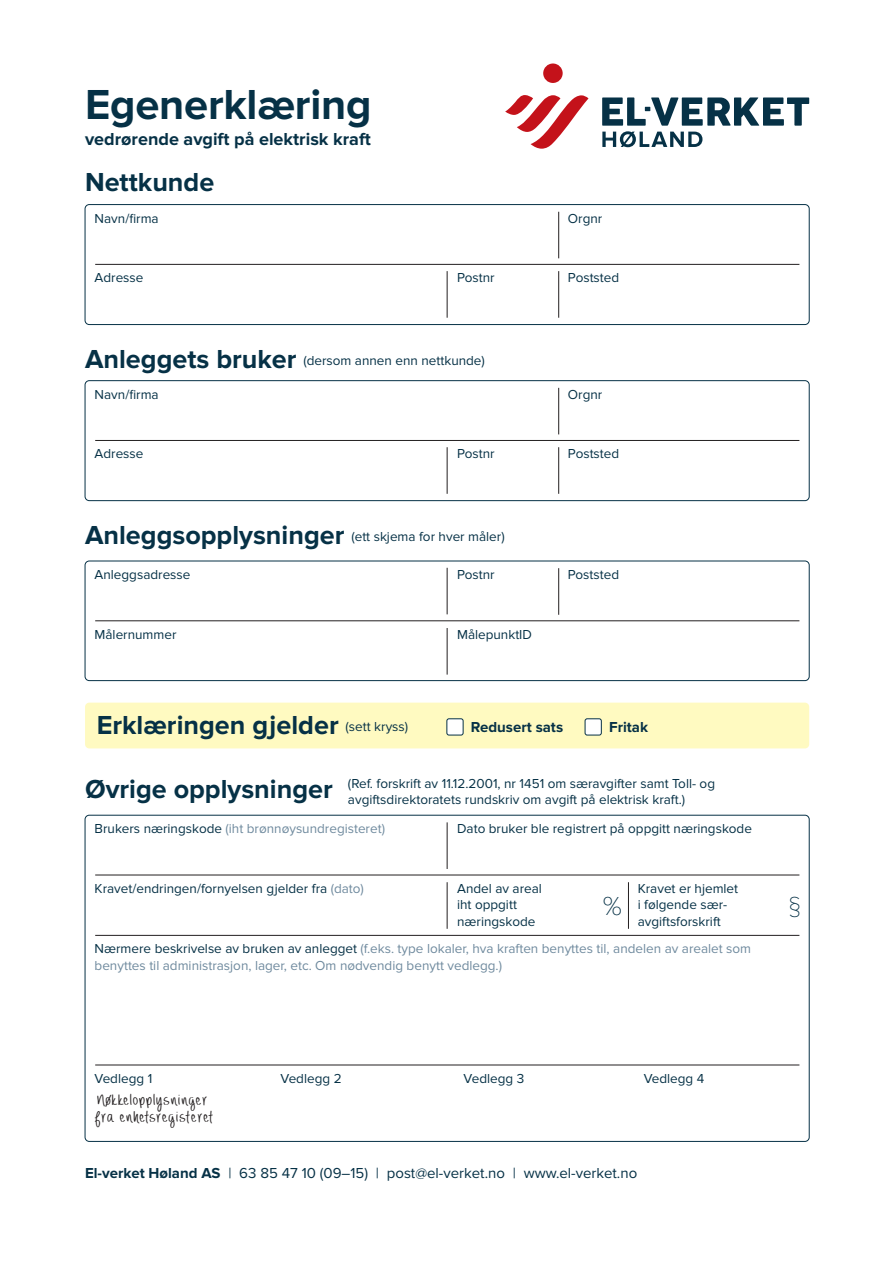
<style>
.page{position:relative;width:893px;height:1263px;background:#fff}
.page>*{position:absolute;margin:0;border:0;box-sizing:border-box;transform-origin:0 0}
.t1{font:700 43.5px "Proxima Nova";letter-spacing:-.005em;color:#063146}
.t2{font:700 27px "Proxima Nova";color:#063146}
.t3{font:100 27px "Proxima Nova T";color:#063146}
.t4{font:700 22.5px/16.5px "Always Forever";letter-spacing:.05em;color:#231f20;scale:1.2 1}
.t5{font:700 18px "Proxima Nova";color:#063146}
.t6{font:15px "Proxima Nova";color:#063146}
.t7{font:700 15px "Proxima Nova";color:#063146}
.t8{font:13.5px/16.2px "Proxima Nova";color:#063146}
.t9{font:13.5px/16.2px "Proxima Nova";color:#6f8a9e}
.s1{font-weight:700;font-size:27px}
.s2{font-weight:400;font-size:13.5px}
.s3{color:#063146}
.s4{color:#6f8a9e}
.s5{font-weight:700}
</style>
<div class="page">
<div style="left:85px;top:703px;width:724px;height:45px;background:#fffac1;border-radius:4px"></div>
<svg style="left:505px;top:95px;width:83px;height:54px"></svg>
<div style="left:543px;top:64px;width:20px;height:19px;background:#c4121a;border-radius:50%"></div>
<svg style="left:602px;top:97px;width:207px;height:50px"></svg>
<div style="left:85px;top:204px;width:725px;height:121px;border:1px solid #063146;border-radius:4px"></div>
<div style="left:85px;top:380px;width:725px;height:121px;border:1px solid #063146;border-radius:4px"></div>
<div style="left:85px;top:561px;width:725px;height:120px;border:1px solid #063146;border-radius:4px"></div>
<hr style="left:95px;top:264px;width:704px;height:1px;background:#231f20">
<hr style="left:95px;top:440px;width:704px;height:1px;background:#231f20">
<hr style="left:95px;top:875px;width:704px;height:1px;background:#231f20">
<hr style="left:95px;top:620px;width:704px;height:1px;background:#231f20">
<hr style="left:95px;top:935px;width:704px;height:1px;background:#231f20">
<hr style="left:95px;top:1065px;width:704px;height:1px;background:#231f20">
<hr style="left:447px;top:882px;width:1px;height:47px;background:#231f20">
<hr style="left:447px;top:628px;width:1px;height:47px;background:#231f20">
<hr style="left:447px;top:568px;width:1px;height:46px;background:#231f20">
<hr style="left:558px;top:212px;width:1px;height:46px;background:#231f20">
<hr style="left:558px;top:388px;width:1px;height:46px;background:#231f20">
<hr style="left:447px;top:822px;width:1px;height:47px;background:#231f20">
<hr style="left:558px;top:568px;width:1px;height:47px;background:#231f20">
<hr style="left:628px;top:882px;width:1px;height:47px;background:#231f20">
<hr style="left:447px;top:271px;width:1px;height:47px;background:#231f20">
<hr style="left:447px;top:447px;width:1px;height:47px;background:#231f20">
<hr style="left:558px;top:271px;width:1px;height:47px;background:#231f20">
<hr style="left:558px;top:447px;width:1px;height:47px;background:#231f20">
<div style="left:447px;top:719px;width:16px;height:16px;background:#fff;border-radius:2px"></div>
<div style="left:446px;top:718px;width:17px;height:17px;border:1px solid #063146;border-radius:2px"></div>
<div style="left:585px;top:719px;width:16px;height:16px;background:#fff;border-radius:2px"></div>
<div style="left:585px;top:718px;width:17px;height:17px;border:1px solid #063146;border-radius:2px"></div>
<h1 class="t1" style="left:85px;top:80px;width:288px">Egenerklæring</h1>
<h3 class="t5" style="left:85px;top:129px;width:287px">vedrørende avgift på elektrisk kraft</h3>
<h2 class="t2" style="left:85px;top:167px;width:131px">Nettkunde</h2>
<p class="t8" style="left:95px;top:210px;width:66px">Navn/firma</p>
<p class="t8" style="left:95px;top:270px;width:50px">Adresse</p>
<p class="t8" style="left:457px;top:270px;width:39px">Postnr</p>
<p class="t8" style="left:85px;top:352px;width:401px"><span class="s1">Anleggets bruker</span> (dersom annen enn nettkunde)</p>
<p class="t8" style="left:95px;top:386px;width:66px">Navn/firma</p>
<p class="t8" style="left:95px;top:446px;width:50px">Adresse</p>
<p class="t8" style="left:457px;top:446px;width:39px">Postnr</p>
<p class="t8" style="left:85px;top:528px;width:421px"><span class="s1">Anleggsopplysninger</span> (ett skjema for hver måler)</p>
<p class="t8" style="left:95px;top:567px;width:97px">Anleggsadresse</p>
<p class="t8" style="left:95px;top:626px;width:83px">Målernummer</p>
<p class="t8" style="left:457px;top:566px;width:39px">Postnr</p>
<p class="t8" style="left:457px;top:626px;width:76px">MålepunktID</p>
<p class="t8" style="left:568px;top:210px;width:36px">Orgnr</p>
<p class="t8" style="left:568px;top:270px;width:53px">Poststed</p>
<p class="t8" style="left:568px;top:386px;width:36px">Orgnr</p>
<p class="t8" style="left:568px;top:446px;width:53px">Poststed</p>
<p class="t8" style="left:568px;top:566px;width:53px">Poststed</p>
<h2 class="t2" style="left:97px;top:710px;width:313px">Erklæringen gjelder <span class="s2">(sett kryss)</span></h2>
<p class="t7" style="left:471px;top:718px;width:94px">Redusert sats</p>
<p class="t7" style="left:609px;top:718px;width:40px">Fritak</p>
<h2 class="t2" style="left:85px;top:773px;width:249px">Øvrige opplysninger</h2>
<p class="t8" style="left:348px;top:776px;width:369px">(Ref. forskrift av 11.12.2001, nr 1451 om særavgifter samt Toll- og avgiftsdirektoratets rundskriv om avgift på elektrisk kraft.)</p>
<p class="t9" style="left:95px;top:821px;width:292px"><span class="s3">Brukers næringskode</span> (iht brønnøysundregisteret)</p>
<p class="t8" style="left:95px;top:881px;width:271px">Kravet/endringen/fornyelsen gjelder fra <span class="s4">(dato)</span></p>
<p class="t8" style="left:457px;top:821px;width:296px">Dato bruker ble registrert på oppgitt næringskode</p>
<p class="t8" style="left:457px;top:881px;width:86px">Andel av areal iht oppgitt næringskode</p>
<p class="t8" style="left:638px;top:881px;width:102px">Kravet er hjemlet i følgende sær&shy;avgiftsforskrift</p>
<h2 class="t3" style="left:603px;top:890px;width:21px">%</h2>
<h2 class="t3" style="left:789px;top:890px;width:14px">§</h2>
<p class="t9" style="left:95px;top:941px;width:658px"><span class="s3">Nærmere beskrivelse av bruken av anlegget</span> (f.eks. type lokaler, hva kraften benyttes til, andelen av arealet som benyttes til administrasjon, lager, etc. Om nødvendig benytt vedlegg.)</p>
<p class="t8" style="left:95px;top:1071px;width:59px">Vedlegg 1</p>
<p class="t8" style="left:281px;top:1071px;width:62px">Vedlegg 2</p>
<p class="t8" style="left:464px;top:1071px;width:62px">Vedlegg 3</p>
<p class="t8" style="left:644px;top:1071px;width:62px">Vedlegg 4</p>
<h3 class="t4" style="left:95px;top:1093px;width:100px">Nøkkelopplysninger fra enhetsregisteret</h3>
<p class="t6" style="left:85px;top:1164px;width:554px"><span class="s5">El-verket Høland AS</span> | 63 85 47 10 (09–15) | post@el-verket.no | www.el-verket.no</p>
</div>
